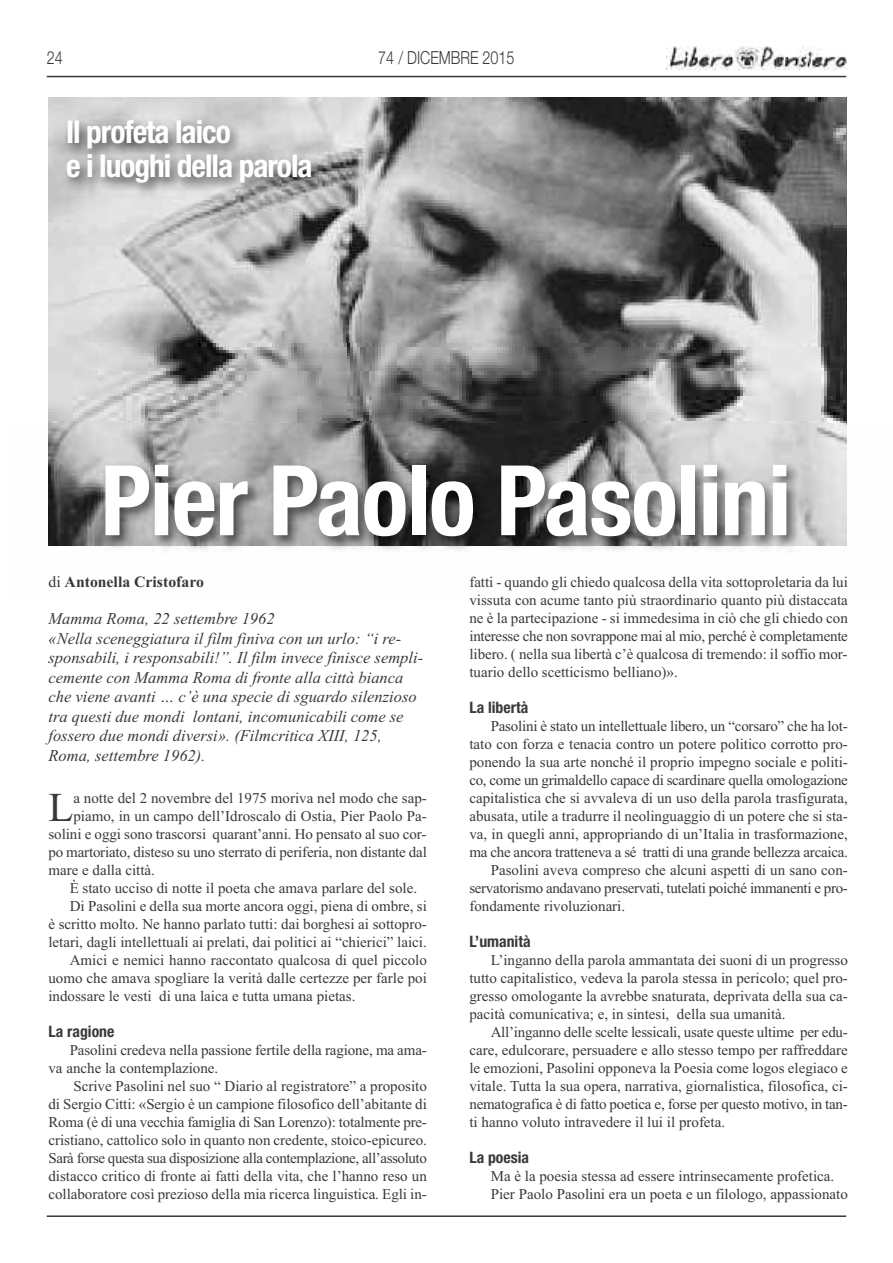
<style>
.page{position:relative;width:893px;height:1263px;background:#fff}
.page>*{position:absolute;margin:0;border:0;box-sizing:border-box;transform-origin:0 0}
.t1{font:700 condensed 97.5px "Helvetica Neue";letter-spacing:-.015em;color:#fff}
.t2{font:40.95px "Times New Roman";color:#39383a}
.t3{font:700 condensed 31.5px/33.9px "Helvetica Neue";letter-spacing:-.035em;color:#fff}
.t4{font:300 18px "Helvetica Neue";color:#39383a;scale:.8 1}
.t5{font:italic 16.5px/19.5px "Times New Roman";color:#39383a}
.t6{font:700 condensed 15.75px "Helvetica Neue";color:#39383a}
.t7{font:700 15.75px "Times New Roman";color:#39383a}
.t8{font:15px/18px "Times New Roman";color:#39383a;text-align:justify}
.t9{font:15px "Times New Roman";letter-spacing:-.02em;color:#39383a}
.s1{font-weight:400}
</style>
<div class="page">
<hr style="left:47px;top:76px;width:799px;height:1px;background:#39383a">
<hr style="left:47px;top:1215px;width:799px;height:2px;background:#39383a">
<img style="left:667px;top:46px;width:179px;height:23px">
<img style="left:48px;top:98px;width:798px;height:326px">
<img style="left:48px;top:424px;width:798px;height:122px">
<img style="left:54px;top:103px;width:778px;height:240px">
<p class="t4" style="left:47px;top:43px;width:22px">24</p>
<p class="t4" style="left:378px;top:43px;width:172px">74 / DICEMBRE 2015</p>
<h3 class="t3" style="left:66px;top:113px;width:248px">Il profeta laico<br>e i luoghi della parola</h3>
<h1 class="t1" style="left:101px;top:419px;width:692px">Pier Paolo Pasolini</h1>
<p class="t7" style="left:48px;top:572px;width:157px"><span class="s1">di</span> Antonella Cristofaro</p>
<p class="t5" style="left:48px;top:609px;width:376px">Mamma Roma, 22 settembre 1962<br>«Nella sceneggiatura il film finiva con un urlo: “i re&shy;sponsabili, i responsabili!”. Il film invece finisce sempli&shy;cemente con Mamma Roma di fronte alla città bianca che viene avanti … c’è una specie di sguardo silenzioso tra questi due mondi lontani, incomunicabili come se fossero due mondi diversi». (Filmcritica XIII, 125, Roma, settembre 1962).</p>
<h2 class="t2" style="left:48px;top:783px;width:27px">L</h2>
<p class="t8" style="left:73px;top:789px;width:355px">a notte del 2 novembre del 1975 moriva nel modo che sap-</p>
<p class="t8" style="left:73px;top:807px;width:355px">piamo, in un campo dell’Idroscalo di Ostia, Pier Paolo Pa-</p>
<p class="t8" style="left:48px;top:825px;width:380px">solini e oggi sono trascorsi quarant’anni. Ho pensato al suo cor-</p>
<p class="t8" style="left:48px;top:843px;width:380px">po martoriato, disteso su uno sterrato di periferia, non distante dal</p>
<p class="t8" style="left:48px;top:861px;width:108px">mare e dalla città.</p>
<p class="t8" style="left:70px;top:879px;width:349px">È stato ucciso di notte il poeta che amava parlare del sole.</p>
<p class="t8" style="left:70px;top:897px;width:359px">Di Pasolini e della sua morte ancora oggi, piena di ombre, si</p>
<p class="t8" style="left:48px;top:915px;width:380px">è scritto molto. Ne hanno parlato tutti: dai borghesi ai sottopro-</p>
<p class="t8" style="left:48px;top:933px;width:380px">letari, dagli intellettuali ai prelati, dai politici ai “chierici” laici.</p>
<p class="t8" style="left:70px;top:951px;width:359px">Amici e nemici hanno raccontato qualcosa di quel piccolo</p>
<p class="t8" style="left:48px;top:969px;width:380px">uomo che amava spogliare la verità dalle certezze per farle poi</p>
<p class="t8" style="left:48px;top:987px;width:308px">indossare le vesti di una laica e tutta umana pietas.</p>
<p class="t6" style="left:48px;top:1026px;width:68px">La ragione</p>
<p class="t8" style="left:48px;top:1041px;width:380px;text-indent:21px">Pasolini credeva nella passione fertile della ragione, ma ama&shy;va anche la contemplazione.</p>
<p class="t8" style="left:48px;top:1077px;width:380px;text-indent:25px">Scrive Pasolini nel suo “ Diario al registratore” a proposito di Sergio Citti: «Sergio è un campione filosofico dell’abitante di Roma (è di una vecchia famiglia di San Lorenzo): totalmente pre&shy;cristiano, cattolico solo in quanto non credente, stoico-epicureo.<br>Sarà forse questa sua disposizione alla contemplazione, all’assoluto distacco critico di fronte ai fatti della vita, che l’hanno reso un collaboratore così prezioso della mia ricerca linguistica. Egli in-</p>
<p class="t8" style="left:469px;top:573px;width:380px">fatti - quando gli chiedo qualcosa della vita sottoproletaria da lui vissuta con acume tanto più straordinario quanto più distaccata ne è la partecipazione - si immedesima in ciò che gli chiedo con interesse che non sovrappone mai al mio, perché è completamente libero. ( nella sua libertà c’è qualcosa di tremendo: il soffio mor&shy;tuario dello scetticismo belliano)».</p>
<p class="t6" style="left:469px;top:702px;width:60px">La libertà</p>
<p class="t8" style="left:491px;top:717px;width:359px">Pasolini è stato un intellettuale libero, un “corsaro” che ha lot-</p>
<p class="t8" style="left:469px;top:735px;width:380px">tato con forza e tenacia contro un potere politico corrotto pro-</p>
<p class="t8" style="left:469px;top:753px;width:380px">ponendo la sua arte nonché il proprio impegno sociale e politi-</p>
<p class="t9" style="left:469px;top:771px;width:380px">co, come un grimaldello capace di scardinare quella omologazione</p>
<p class="t8" style="left:469px;top:789px;width:380px">capitalistica che si avvaleva di un uso della parola trasfigurata,</p>
<p class="t8" style="left:469px;top:807px;width:380px">abusata, utile a tradurre il neolinguaggio di un potere che si sta-</p>
<p class="t8" style="left:469px;top:825px;width:380px">va, in quegli anni, appropriando di un’Italia in trasformazione,</p>
<p class="t9" style="left:469px;top:843px;width:380px">ma che ancora tratteneva a sé tratti di una grande bellezza arcaica.</p>
<p class="t8" style="left:491px;top:861px;width:359px">Pasolini aveva compreso che alcuni aspetti di un sano con-</p>
<p class="t9" style="left:469px;top:879px;width:380px">servatorismo andavano preservati, tutelati poiché immanenti e pro-</p>
<p class="t8" style="left:469px;top:897px;width:157px">fondamente rivoluzionari.</p>
<p class="t6" style="left:469px;top:936px;width:63px">L’umanità</p>
<p class="t8" style="left:469px;top:951px;width:380px;text-indent:21px">L’inganno della parola ammantata dei suoni di un progresso tutto capitalistico, vedeva la parola stessa in pericolo; quel pro&shy;gresso omologante la avrebbe snaturata, deprivata della sua ca&shy;pacità comunicativa; e, in sintesi, della sua umanità.</p>
<p class="t8" style="left:469px;top:1023px;width:380px;text-indent:21px">All’inganno delle scelte lessicali, usate queste ultime per edu&shy;care, edulcorare, persuadere e allo stesso tempo per raffreddare le emozioni, Pasolini opponeva la Poesia come logos elegiaco e vitale. Tutta la sua opera, narrativa, giornalistica, filosofica, ci&shy;nematografica è di fatto poetica e, forse per questo motivo, in tan&shy;ti hanno voluto intravedere il lui il profeta.</p>
<p class="t6" style="left:469px;top:1152px;width:61px">La poesia</p>
<p class="t8" style="left:491px;top:1167px;width:359px">Ma è la poesia stessa ad essere intrinsecamente profetica.<br>Pier Paolo Pasolini era un poeta e un filologo, appassionato</p>
</div>
